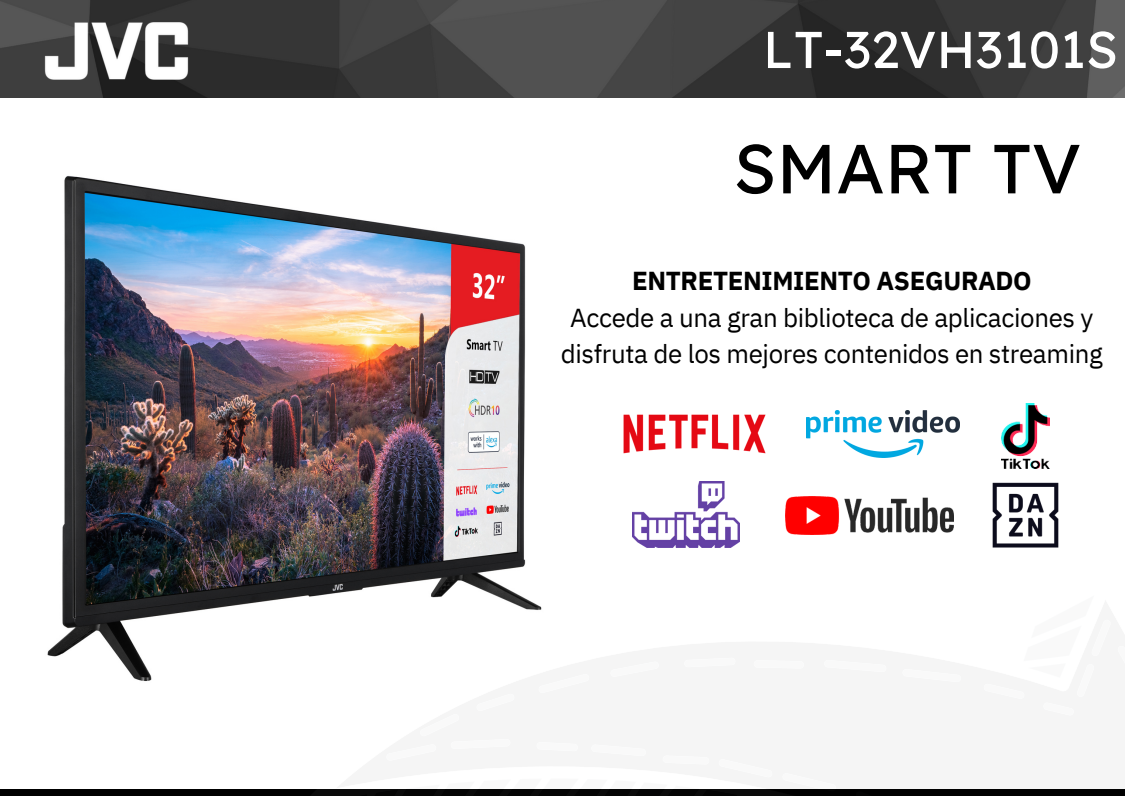
<style>
.page{position:relative;width:1125px;height:796px;background:#fff}
.page>*{position:absolute;margin:0;border:0;box-sizing:border-box;transform-origin:0 0}
.t1{font:69.22px "Lexend Deca";color:#000}
.t2{font:51.6px "Lexend Deca";color:#fff}
.t3{font:25.95px/36.2px "IBM Plex Sans";letter-spacing:-.015em;color:#000;text-align:center}
.t4{font:700 25.95px "IBM Plex Sans";letter-spacing:-.015em;color:#000}
</style>
<div class="page">
<img style="left:0;top:0;width:1125px;height:98px">
<img style="left:19px;top:23px;width:195px;height:56px">
<div style="left:0;top:789px;width:1125px;height:6px;background:#000"></div>
<img style="left:47px;top:175px;width:479px;height:506px">
<svg style="left:237px;top:426px;width:822px;height:255px"></svg>
<svg style="left:261px;top:648px;width:701px;height:33px"></svg>
<svg style="left:983px;top:584px;width:76px;height:97px"></svg>
<img style="left:786px;top:496px;width:167px;height:38px">
<img style="left:606px;top:414px;width:178px;height:57px">
<img style="left:807px;top:410px;width:153px;height:47px">
<img style="left:632px;top:481px;width:108px;height:66px">
<img style="left:993px;top:482px;width:65px;height:65px">
<img style="left:1002px;top:403px;width:47px;height:66px">
<p class="t2" style="left:763px;top:16px;width:357px">LT-32VH3101S</p>
<p class="t1" style="left:733px;top:124px;width:350px">SMART TV</p>
<p class="t4" style="left:632px;top:263px;width:401px">ENTRETENIMIENTO ASEGURADO</p>
<p class="t3" style="left:561px;top:298px;width:544px">Accede a una gran biblioteca de aplicaciones y disfruta de los mejores contenidos en streaming</p>
</div>
